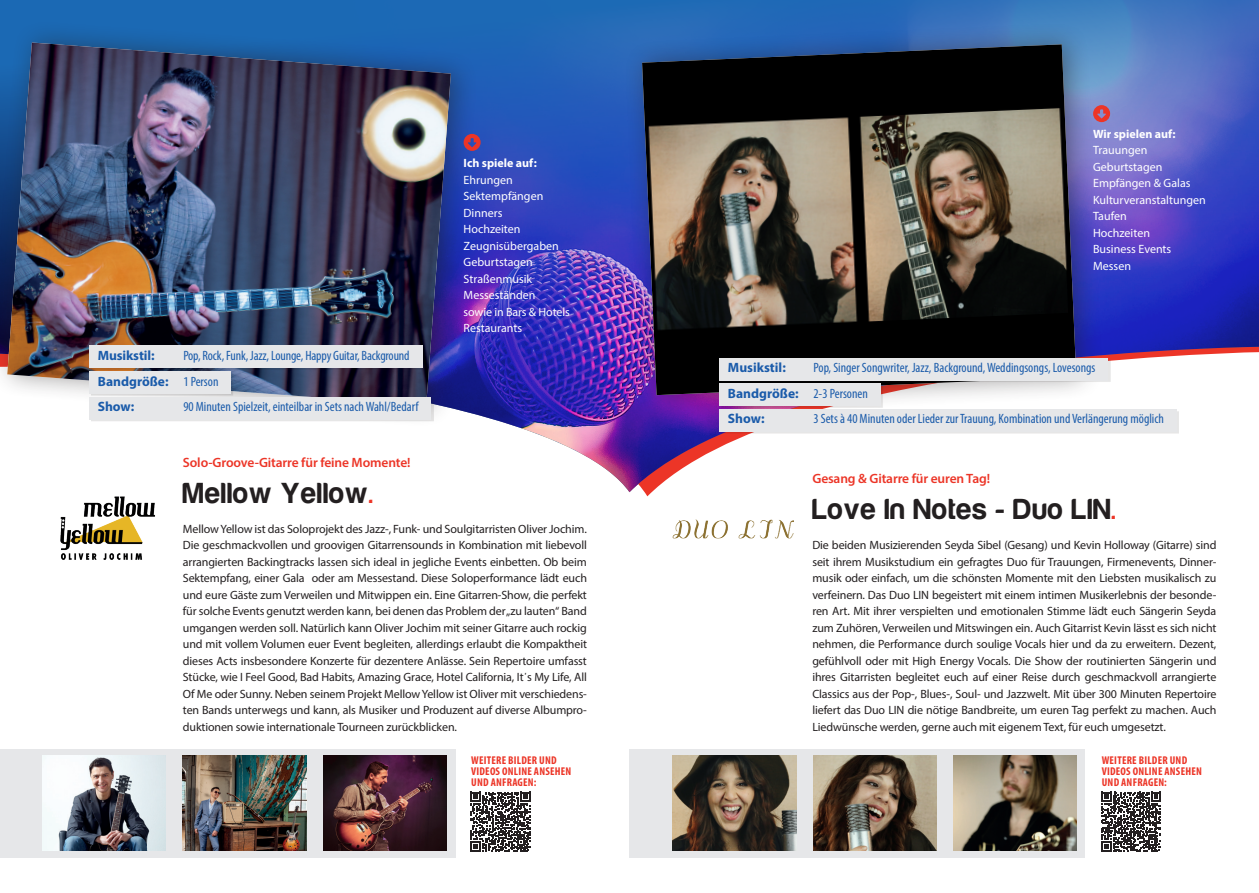
<style>
.page{position:relative;width:1259px;height:893px;background:#fff}
.page>*{position:absolute;margin:0;border:0;box-sizing:border-box;transform-origin:0 0}
.t1{font:30px "Harabara";letter-spacing:.04em;color:#231f20}
.t2{font:condensed 13.5px/25.5px "Myriad Pro";color:#1a5baa}
.t3{font:600 13.5px "Myriad Pro";letter-spacing:-.01em;color:#ec3527}
.t4{font:700 13.5px "Myriad Pro";letter-spacing:-.005em;color:#1a5baa}
.t5{font:12px/16.5px "Myriad Pro";letter-spacing:-.01em;color:#231f20;text-align:justify}
.t6{font:12px/16.5px "Myriad Pro";color:#fff}
.t7{font:700 12px "Myriad Pro";color:#fff}
.t8{font:700 condensed 11.25px/11.2px "Myriad Pro";letter-spacing:.02em;color:#ec3527}
.s1{font-weight:700;font-stretch:normal}
.s2{color:#ec3527}
</style>
<div class="page">
<div style="left:0;top:749px;width:455px;height:109px;background:#e6e7e9"></div>
<div style="left:629px;top:749px;width:456px;height:109px;background:#e6e7e9"></div>
<img style="left:0;top:0;width:1259px;height:492px">
<div style="left:0;top:20px;width:478px;height:408px;background:#231f20;opacity:.45"></div>
<img style="left:7px;top:43px;width:444px;height:362px">
<div style="left:623px;top:21px;width:480px;height:397px;background:#231f20;opacity:.45"></div>
<img style="left:642px;top:44px;width:434px;height:351px">
<img style="left:183px;top:755px;width:123px;height:95px">
<img style="left:673px;top:755px;width:123px;height:95px">
<img style="left:43px;top:755px;width:123px;height:95px">
<img style="left:813px;top:755px;width:123px;height:95px">
<img style="left:323px;top:755px;width:123px;height:95px">
<img style="left:953px;top:755px;width:124px;height:95px">
<div style="left:91px;top:348px;width:342px;height:73px;background:#231f20;opacity:.11"></div>
<div style="left:89px;top:346px;width:333px;height:22px;background:#e6e7e9"></div>
<div style="left:89px;top:371px;width:142px;height:22px;background:#e6e7e9"></div>
<div style="left:89px;top:397px;width:342px;height:22px;background:#e6e7e9"></div>
<div style="left:721px;top:360px;width:458px;height:73px;background:#231f20;opacity:.11"></div>
<div style="left:719px;top:358px;width:389px;height:22px;background:#e6e7e9"></div>
<div style="left:719px;top:384px;width:161px;height:22px;background:#e6e7e9"></div>
<div style="left:719px;top:409px;width:457px;height:22px;background:#e6e7e9"></div>
<img style="left:53px;top:489px;width:111px;height:71px">
<img style="left:672px;top:520px;width:121px;height:18px">
<svg style="left:470px;top:792px;width:60px;height:60px"></svg>
<svg style="left:463px;top:134px;width:17px;height:17px"></svg>
<svg style="left:1093px;top:105px;width:17px;height:17px"></svg>
<svg style="left:1101px;top:792px;width:60px;height:60px"></svg>
<p class="t4" style="left:98px;top:347px;width:58px">Musikstil:</p>
<p class="t2" style="left:98px;top:343px;width:313px;text-indent:85px">Pop, Rock, Funk, Jazz, Lounge, Happy Guitar, Background<br><span class="s1">Bandgröße:</span> 1 Person<br><span class="s1">Show:</span></p>
<p class="t2" style="left:183px;top:394px;width:237px">90 Minuten Spielzeit, einteilbar in Sets nach Wahl/Bedarf</p>
<p class="t7" style="left:463px;top:155px;width:75px">Ich spiele auf:</p>
<p class="t6" style="left:463px;top:171px;width:108px">Ehrungen<br>Sektempfängen<br>Dinners<br>Hochzeiten<br>Zeugnisübergaben<br>Geburtstagen<br>Straßenmusik<br>Messeständen<br>sowie in Bars &amp; Hotels<br>Restaurants</p>
<p class="t3" style="left:183px;top:453px;width:229px">Solo-Groove-Gitarre für feine Momente!</p>
<h1 class="t1" style="left:183px;top:477px;width:191px">Mellow Yellow<span class="s2">.</span></h1>
<p class="t5" style="left:183px;top:520px;width:405px">Mellow Yellow ist das Soloprojekt des Jazz-, Funk- und Soulgitarristen Oliver Jochim.<br>Die geschmackvollen und groovigen Gitarrensounds in Kombination mit liebevoll arrangierten Backingtracks lassen sich ideal in jegliche Events einbetten. Ob beim Sektempfang, einer Gala oder am Messestand. Diese Soloperformance lädt euch und eure Gäste zum Verweilen und Mitwippen ein. Eine Gitarren-Show, die perfekt fü r solche Events genutzt werden kann, bei denen das Problem der „zu lauten“ Band umgangen werden soll. Natü rlich kann Oliver Jochim mit seiner Gitarre auch rockig und mit vollem Volumen euer Event begleiten, allerdings erlaubt die Kompaktheit dieses Acts insbesondere Konzerte fü r dezentere Anlässe. Sein Repertoire umfasst Stücke, wie I Feel Good, Bad Habits, Amazing Grace, Hotel California, It΄s My Life, All Of Me oder Sunny. Neben seinem Projekt Mellow Yellow ist Oliver mit verschiedens&shy;ten Bands unterwegs und kann, als Musiker und Produzent auf diverse Albumpro&shy;duktionen sowie internationale Tourneen zurückblicken.</p>
<p class="t7" style="left:1093px;top:126px;width:84px">Wir spielen auf:</p>
<p class="t6" style="left:1093px;top:142px;width:114px">Trauungen<br>Geburtstagen<br>Empfängen &amp; Galas<br>Kulturveranstaltungen<br>Taufen<br>Hochzeiten<br>Business Events<br>Messen</p>
<p class="t4" style="left:728px;top:359px;width:59px">Musikstil:</p>
<p class="t2" style="left:728px;top:355px;width:369px;text-indent:85px">Pop, Singer Songwriter, Jazz, Background, Weddingsongs, Lovesongs<br><span class="s1">Bandgröße:</span> 2-3 Personen<br><span class="s1">Show:</span></p>
<p class="t2" style="left:813px;top:406px;width:352px">3 Sets à 40 Minuten oder Lieder zur Trauung, Kombination und Verlängerung möglich</p>
<p class="t3" style="left:812px;top:470px;width:179px">Gesang &amp; Gitarre für euren Tag!</p>
<h1 class="t1" style="left:812px;top:493px;width:304px">Love In Notes - Duo LIN<span class="s2">.</span></h1>
<p class="t5" style="left:812px;top:537px;width:405px">Die beiden Musizierenden Seyda Sibel (Gesang) und Kevin Holloway (Gitarre) sind seit ihrem Musikstudium ein gefragtes Duo für Trauungen, Firmenevents, Dinner&shy;musik oder einfach, um die schönsten Momente mit den Liebsten musikalisch zu verfeinern. Das Duo LIN begeistert mit einem intimen Musikerlebnis der besonde&shy;ren Art. Mit ihrer verspielten und emotionalen Stimme lädt euch Sängerin Seyda zum Zuhören, Verweilen und Mitswingen ein. Auch Gitarrist Kevin lässt es sich nicht nehmen, die Performance durch soulige Vocals hier und da zu erweitern. Dezent, gefühlvoll oder mit High Energy Vocals. Die Show der routinierten Sängerin und ihres Gitarristen begleitet euch auf einer Reise durch geschmackvoll arrangierte Classics aus der Pop-, Blues-, Soul- und Jazzwelt. Mit über 300 Minuten Repertoire liefert das Duo LIN die nötige Bandbreite, um euren Tag perfekt zu machen. Auch Liedwünsche werden, gerne auch mit eigenem Text, für euch umgesetzt.</p>
<p class="t8" style="left:471px;top:754px;width:102px">WEITERE BILDER UND<br>VIDEOS ONLINE ANSEHEN<br>UND ANFRAGEN:</p>
<p class="t8" style="left:1101px;top:754px;width:102px">WEITERE BILDER UND<br>VIDEOS ONLINE ANSEHEN<br>UND ANFRAGEN:</p>
</div>
